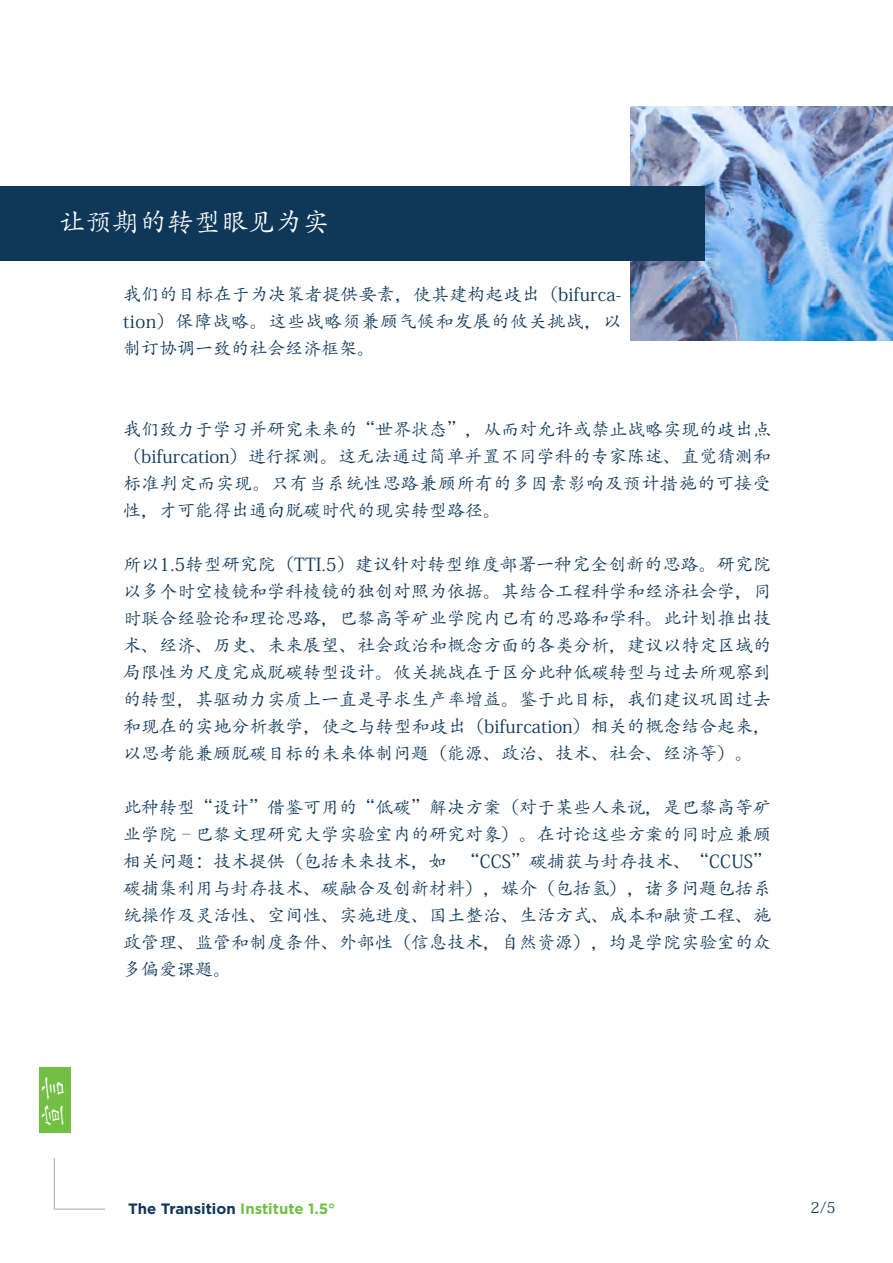
<style>
.page{position:relative;width:893px;height:1263px;background:#fff}
.page>*{position:absolute;margin:0;border:0;box-sizing:border-box;transform-origin:0 0}
.t1{font:27px "Adobe Kaiti Std";color:#fff}
.t2{font:18px/27px "Adobe Kaiti Std";color:#0e3758;text-align:justify}
.t3{font:700 15px "Gotham";color:#0e3758}
.t4{font:15px "Adobe Kaiti Std";color:#0e3758}
.s1{color:#72bf44}
</style>
<div class="page">
<hr style="left:54px;top:1158px;width:1px;height:51px;background:#a7a9ac">
<hr style="left:54px;top:1209px;width:51px;height:1px;background:#a7a9ac">
<img style="left:630px;top:106px;width:263px;height:234px">
<div style="left:0;top:186px;width:705px;height:74px;background:#0e3758"></div>
<div style="left:39px;top:1067px;width:31px;height:66px;background:#72bf44"></div>
<h1 class="t1" style="left:59px;top:206px;width:272px">让预期的转型眼见为实</h1>
<p class="t2" style="left:123px;top:281px;width:500px">我们的目标在于为决策者提供要素，使其建构起歧出（bifurca&shy;tion）保障战略。这些战略须兼顾气候和发展的攸关挑战，以制订协调一致的社会经济框架。</p>
<h1 class="t1" style="left:37px;top:1129px;width:55px;rotate:-90deg">宣言</h1>
<p class="t2" style="left:123px;top:416px;width:650px">我们致力于学习并研究未来的“世界状态”，从而对允许或禁止战略实现的歧出点（bifurcation）进行探测。这无法通过简单并置不同学科的专家陈述、直觉猜测和标准判定而实现。只有当系统性思路兼顾所有的多因素影响及预计措施的可接受性，才可能得出通向脱碳时代的现实转型路径。</p>
<p class="t2" style="left:123px;top:551px;width:650px">所以1.5转型研究院（TTI.5）建议针对转型维度部署一种完全创新的思路。研究院以多个时空棱镜和学科棱镜的独创对照为依据。其结合工程科学和经济社会学，同时联合经验论和理论思路，巴黎高等矿业学院内已有的思路和学科。此计划推出技术、经济、历史、未来展望、社会政治和概念方面的各类分析，建议以特定区域的局限性为尺度完成脱碳转型设计。攸关挑战在于区分此种低碳转型与过去所观察到的转型，其驱动力实质上一直是寻求生产率增益。鉴于此目标，我们建议巩固过去和现在的实地分析教学，使之与转型和歧出（bifurcation）相关的概念结合起来，以思考能兼顾脱碳目标的未来体制问题（能源、政治、技术、社会、经济等）。</p>
<p class="t2" style="left:123px;top:794px;width:649px">此种转型“设计”借鉴可用的“低碳”解决方案（对于某些人来说，是巴黎高等矿业学院–巴黎文理研究大学实验室内的研究对象）。在讨论这些方案的同时应兼顾相关问题：技术提供（包括未来技术，如 “CCS”碳捕获与封存技术、“CCUS”碳捕集利用与封存技术、碳融合及创新材料），媒介（包括氢），诸多问题包括系统操作及灵活性、空间性、实施进度、国土整治、生活方式、成本和融资工程、施政管理、监管和制度条件、外部性（信息技术，自然资源），均是学院实验室的众多偏爱课题。</p>
<p class="t3" style="left:128px;top:1198px;width:209px">The Transition <span class="s1">Institute 1.5°</span></p>
<p class="t4" style="left:810px;top:1198px;width:27px">2/5</p>
</div>
